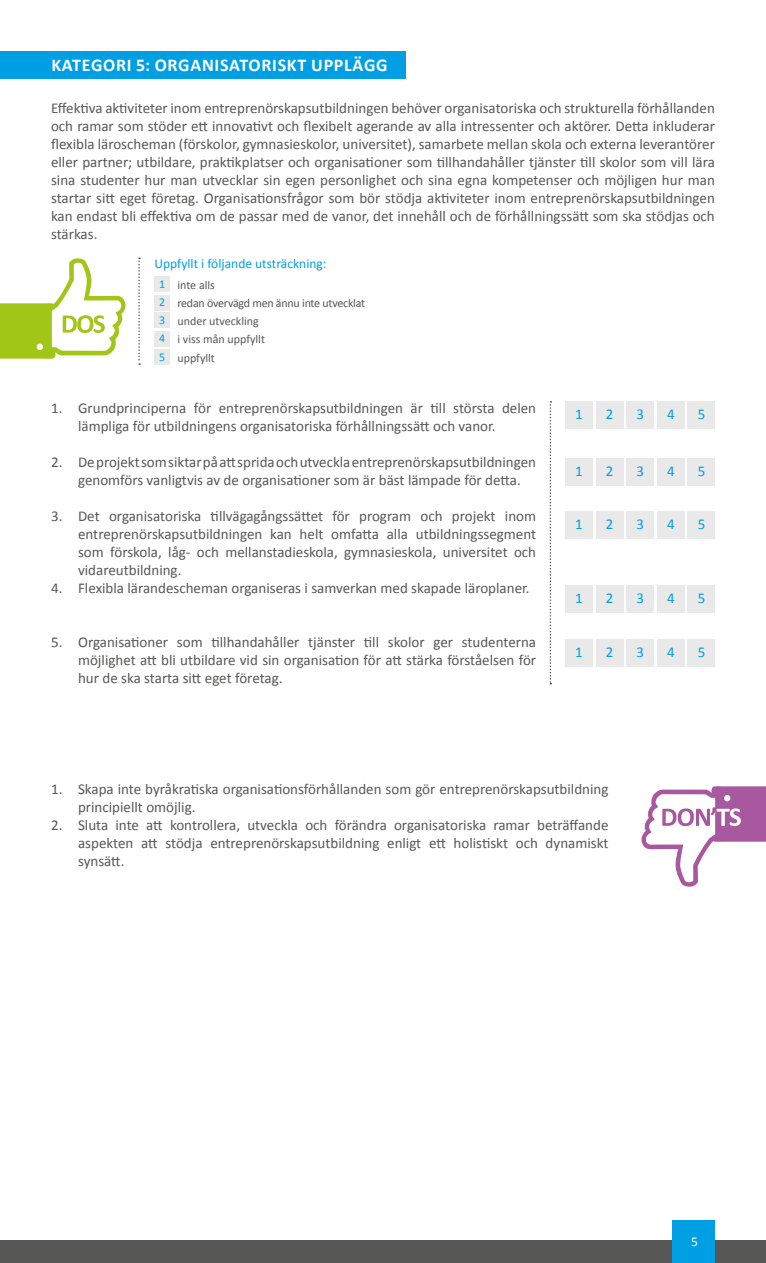
<style>
.page{position:relative;width:766px;height:1263px;background:#fff}
.page>*{position:absolute;margin:0;border:0;box-sizing:border-box;transform-origin:0 0}
.t1{font:700 18px "Calibri";letter-spacing:.04em;color:#fff}
.t2{font:15px/18px "Calibri";color:#575756;text-align:justify}
.t3{font:15px "Calibri";color:#009fe3}
.t4{font:13.5px "Calibri";color:#009fe3}
.t5{font:13.5px "Calibri";color:#fff}
.t6{font:12px/18px "Calibri";letter-spacing:-.02em;color:#575756}
.t7{font:12px/18.5px "Calibri";color:#575756}
.t8{font:12px "Calibri";color:#009fe3}
.s1{color:#009fe3}
</style>
<div class="page">
<div style="left:0;top:1240px;width:765px;height:23px;background:#575756"></div>
<div style="left:672px;top:1220px;width:42px;height:43px;background:#009fe3"></div>
<div style="left:0;top:51px;width:405px;height:27px;background:#009fe3"></div>
<svg style="left:0;top:258px;width:126px;height:101px"></svg>
<svg style="left:641px;top:786px;width:124px;height:101px"></svg>
<div style="left:687px;top:402px;width:27px;height:27px;background:#e9e9e9"></div>
<div style="left:657px;top:402px;width:27px;height:27px;background:#e9e9e9"></div>
<div style="left:626px;top:402px;width:27px;height:27px;background:#e9e9e9"></div>
<div style="left:596px;top:402px;width:27px;height:27px;background:#e9e9e9"></div>
<div style="left:565px;top:402px;width:28px;height:27px;background:#e9e9e9"></div>
<div style="left:687px;top:458px;width:27px;height:28px;background:#e9e9e9"></div>
<div style="left:657px;top:458px;width:27px;height:28px;background:#e9e9e9"></div>
<div style="left:626px;top:458px;width:27px;height:28px;background:#e9e9e9"></div>
<div style="left:596px;top:458px;width:27px;height:28px;background:#e9e9e9"></div>
<div style="left:565px;top:458px;width:28px;height:28px;background:#e9e9e9"></div>
<div style="left:687px;top:512px;width:27px;height:27px;background:#e9e9e9"></div>
<div style="left:657px;top:512px;width:27px;height:27px;background:#e9e9e9"></div>
<div style="left:626px;top:512px;width:27px;height:27px;background:#e9e9e9"></div>
<div style="left:596px;top:512px;width:27px;height:27px;background:#e9e9e9"></div>
<div style="left:565px;top:512px;width:28px;height:27px;background:#e9e9e9"></div>
<div style="left:687px;top:585px;width:27px;height:27px;background:#e9e9e9"></div>
<div style="left:657px;top:585px;width:27px;height:27px;background:#e9e9e9"></div>
<div style="left:626px;top:585px;width:27px;height:27px;background:#e9e9e9"></div>
<div style="left:596px;top:585px;width:27px;height:27px;background:#e9e9e9"></div>
<div style="left:565px;top:585px;width:28px;height:27px;background:#e9e9e9"></div>
<svg style="left:549px;top:401px;width:2px;height:283px"></svg>
<div style="left:687px;top:639px;width:27px;height:27px;background:#e9e9e9"></div>
<div style="left:657px;top:639px;width:27px;height:27px;background:#e9e9e9"></div>
<div style="left:626px;top:639px;width:27px;height:27px;background:#e9e9e9"></div>
<div style="left:596px;top:639px;width:27px;height:27px;background:#e9e9e9"></div>
<div style="left:565px;top:639px;width:28px;height:27px;background:#e9e9e9"></div>
<div style="left:154px;top:277px;width:16px;height:15px;background:#e9e9e9"></div>
<div style="left:154px;top:295px;width:16px;height:15px;background:#e9e9e9"></div>
<div style="left:154px;top:313px;width:16px;height:15px;background:#e9e9e9"></div>
<div style="left:154px;top:331px;width:16px;height:15px;background:#e9e9e9"></div>
<div style="left:154px;top:350px;width:16px;height:15px;background:#e9e9e9"></div>
<svg style="left:138px;top:258px;width:2px;height:107px"></svg>
<p class="t1" style="left:51px;top:53px;width:337px">KATEGORI 5: ORGANISATORISKT UPPLÄGG</p>
<p class="t2" style="left:51px;top:99px;width:665px">Effektiva aktiviteter inom entreprenörskapsutbildningen behöver organisatoriska och strukturella förhållanden och ramar som stöder ett innovativt och flexibelt agerande av alla intressenter och aktörer. Detta inkluderar flexibla läroscheman (förskolor, gymnasieskolor, universitet), samarbete mellan skola och externa leverantörer eller partner; utbildare, praktikplatser och organisationer som tillhandahåller tjänster till skolor som vill lära sina studenter hur man utvecklar sin egen personlighet och sina egna kompetenser och möjligen hur man startar sitt eget företag. Organisationsfrågor som bör stödja aktiviteter inom entreprenörskapsutbildningen kan endast bli effektiva om de passar med de vanor, det innehåll och de förhållningssätt som ska stödjas och stärkas.</p>
<p class="t4" style="left:154px;top:255px;width:173px">Uppfyllt i följande utsträckning:</p>
<p class="t6" style="left:159px;top:276px;width:207px;text-indent:18px">inte alls<br><span class="s1">2</span> redan övervägd men ännu inte utvecklat</p>
<p class="t8" style="left:159px;top:276px;width:8px">1</p>
<p class="t7" style="left:159px;top:312px;width:107px"><span class="s1">3</span> under utveckling<br><span class="s1">4</span> i viss mån uppfyllt<br><span class="s1">5</span> uppfyllt</p>
<p class="t2" style="left:78px;top:399px;width:459px;text-indent:-27px">1. Grundprinciperna för entreprenörskapsutbildningen är till största delen lämpliga för utbildningens organisatoriska förhållningssätt och vanor.</p>
<p class="t2" style="left:78px;top:453px;width:459px;text-indent:-27px">2. De projekt som siktar på att sprida och utveckla entreprenörskapsutbildningen genomförs vanligtvis av de organisationer som är bäst lämpade för detta.</p>
<p class="t2" style="left:78px;top:507px;width:459px;text-indent:-27px">3. Det organisatoriska tillvägagångssättet för program och projekt inom entreprenörskapsutbildningen kan helt omfatta alla utbildningssegment som förskola, låg- och mellanstadieskola, gymnasieskola, universitet och vidareutbildning.</p>
<p class="t2" style="left:51px;top:579px;width:480px">4. Flexibla lärandescheman organiseras i samverkan med skapade läroplaner.</p>
<p class="t2" style="left:78px;top:633px;width:459px;text-indent:-27px">5. Organisationer som tillhandahåller tjänster till skolor ger studenterna möjlighet att bli utbildare vid sin organisation för att stärka förståelsen för hur de ska starta sitt eget företag.</p>
<p class="t3" style="left:575px;top:405px;width:9px">1</p>
<p class="t3" style="left:605px;top:405px;width:9px">2</p>
<p class="t3" style="left:636px;top:405px;width:9px">3</p>
<p class="t3" style="left:667px;top:405px;width:9px">4</p>
<p class="t3" style="left:697px;top:405px;width:9px">5</p>
<p class="t3" style="left:575px;top:462px;width:9px">1</p>
<p class="t3" style="left:605px;top:462px;width:9px">2</p>
<p class="t3" style="left:636px;top:462px;width:9px">3</p>
<p class="t3" style="left:667px;top:462px;width:9px">4</p>
<p class="t3" style="left:697px;top:462px;width:9px">5</p>
<p class="t3" style="left:575px;top:515px;width:9px">1</p>
<p class="t3" style="left:605px;top:515px;width:9px">2</p>
<p class="t3" style="left:636px;top:515px;width:9px">3</p>
<p class="t3" style="left:667px;top:515px;width:9px">4</p>
<p class="t3" style="left:697px;top:515px;width:9px">5</p>
<p class="t3" style="left:575px;top:588px;width:9px">1</p>
<p class="t3" style="left:605px;top:588px;width:9px">2</p>
<p class="t3" style="left:636px;top:588px;width:9px">3</p>
<p class="t3" style="left:667px;top:588px;width:9px">4</p>
<p class="t3" style="left:697px;top:588px;width:9px">5</p>
<p class="t3" style="left:575px;top:642px;width:9px">1</p>
<p class="t3" style="left:605px;top:642px;width:9px">2</p>
<p class="t3" style="left:636px;top:642px;width:9px">3</p>
<p class="t3" style="left:667px;top:642px;width:9px">4</p>
<p class="t3" style="left:697px;top:642px;width:9px">5</p>
<p class="t2" style="left:78px;top:779px;width:531px;text-indent:-27px">1. Skapa inte byråkratiska organisationsförhållanden som gör entreprenörskapsutbildning principiellt omöjlig.</p>
<p class="t2" style="left:78px;top:815px;width:531px;text-indent:-27px">2. Sluta inte att kontrollera, utveckla och förändra organisatoriska ramar beträffande aspekten att stödja entreprenörskapsutbildning enligt ett holistiskt och dynamiskt synsätt.</p>
<p class="t5" style="left:691px;top:1233px;width:8px">5</p>
</div>
